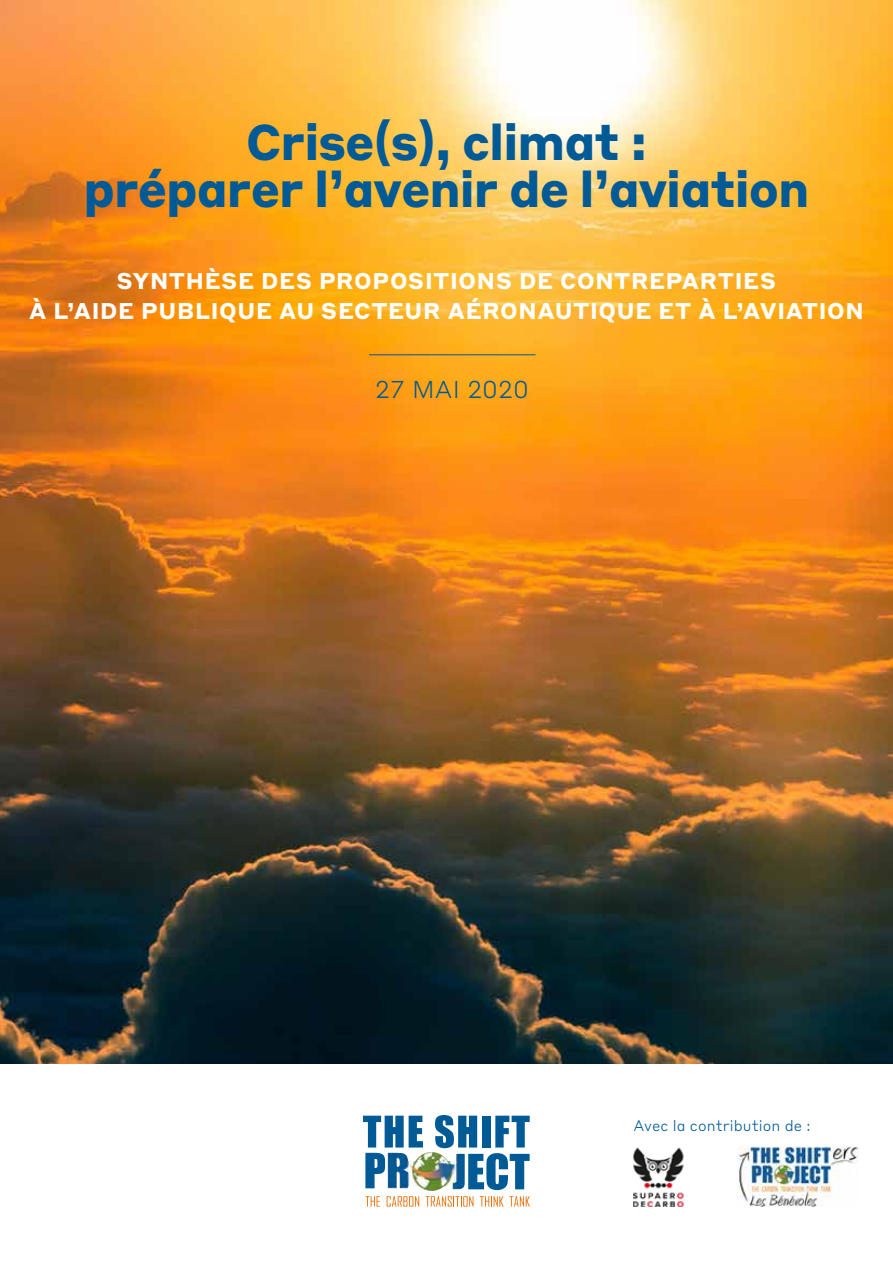
<style>
.page{position:relative;width:893px;height:1263px;background:#fff}
.page>*{position:absolute;margin:0;border:0;box-sizing:border-box;transform-origin:0 0}
.t1{font:700 49.5px/47.8px "Styrene B";letter-spacing:-.02em;color:#005a96;text-align:center}
.t2{font:300 24px "Styrene B";color:#005a96}
.t3{font:700 22.5px/30px "Styrene B";letter-spacing:.03em;color:#fff;text-align:center}
.t4{font:300 15px "Styrene B";letter-spacing:.005em;color:#005a96}
</style>
<div class="page">
<img style="left:0;top:0;width:893px;height:1064px">
<svg style="left:365px;top:1196px;width:15px;height:10px"></svg>
<svg style="left:387px;top:1196px;width:32px;height:10px"></svg>
<svg style="left:426px;top:1196px;width:47px;height:10px"></svg>
<svg style="left:480px;top:1196px;width:50px;height:10px"></svg>
<svg style="left:363px;top:1115px;width:167px;height:75px"></svg>
<img style="left:388px;top:1152px;width:77px;height:39px">
<hr style="left:369px;top:354px;width:166px;height:1px;background:#005a96">
<img style="left:737px;top:1146px;width:122px;height:60px">
<img style="left:634px;top:1147px;width:50px;height:59px">
<h1 class="t1" style="left:83px;top:114px;width:728px">Crise(s), climat :<br>préparer l’avenir de l’aviation</h1>
<p class="t3" style="left:29px;top:264px;width:836px">SYNTHÈSE DES PROPOSITIONS DE CONTREPARTIES<br>À L’AIDE PUBLIQUE AU SECTEUR AÉRONAUTIQUE ET À L’AVIATION</p>
<p class="t2" style="left:375px;top:369px;width:155px">27 MAI 2020</p>
<p class="t4" style="left:634px;top:1113px;width:179px">Avec la contribution de :</p>
</div>
